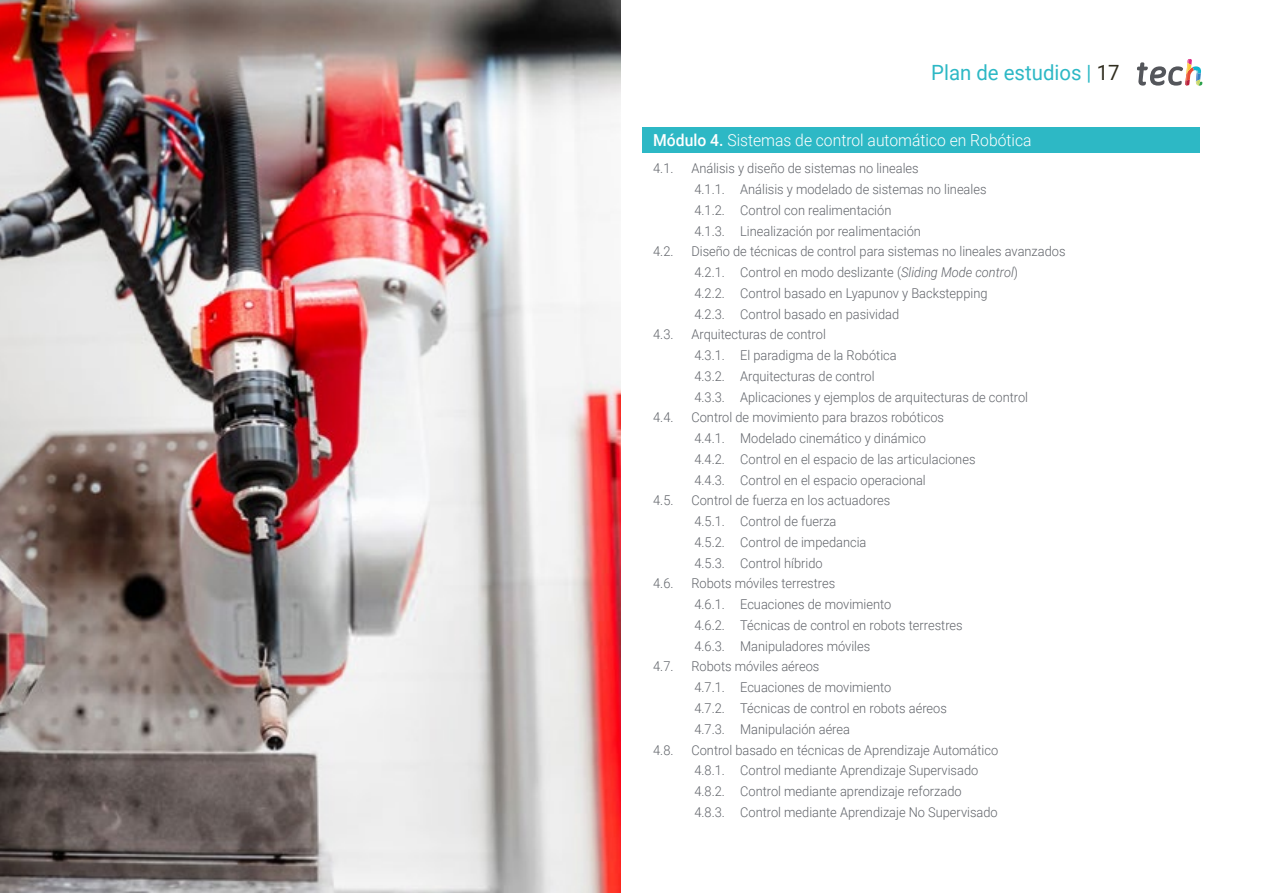
<style>
.page{position:relative;width:1263px;height:893px;background:#fff}
.page>*{position:absolute;margin:0;border:0;box-sizing:border-box;transform-origin:0 0}
.t1{font:21px "Roboto";color:#2db8c5}
.t2{font:300 16.5px "Roboto";color:#fff;scale:.95 1}
.t3{font:300 13.5px/20.7px "Roboto";color:#61646a;scale:.95 1}
.s1{color:#312e20}
.s2{font-weight:500}
.s3{font-style:italic}
</style>
<div class="page">
<svg style="left:1137px;top:59px;width:65px;height:27px"></svg>
<div style="left:642px;top:128px;width:557px;height:25px;background:#2db8c5"></div>
<img style="left:0;top:0;width:621px;height:893px">
<h1 class="t1" style="left:931px;top:57px;width:190px">Plan de estudios | <span class="s1">17</span></h1>
<p class="t2" style="left:653px;top:129px;width:400px"><span class="s2">Módulo 4.</span> Sistemas de control automático en Robótica</p>
<p class="t3" style="left:653px;top:158px;width:23px">4.1.</p>
<p class="t3" style="left:691px;top:158px;width:312px">Análisis y diseño de sistemas no lineales<br>4.1.1. Análisis y modelado de sistemas no lineales 4.1.2. Control con realimentación<br>4.1.3. Linealización por realimentación</p>
<p class="t3" style="left:653px;top:241px;width:23px">4.2.</p>
<p class="t3" style="left:691px;top:241px;width:395px">Diseño de técnicas de control para sistemas no lineales avanzados 4.2.1. Control en modo deslizante (<span class="s3">Sliding Mode control</span>)<br>4.2.2. Control basado en Lyapunov y Backstepping<br>4.2.3. Control basado en pasividad</p>
<p class="t3" style="left:653px;top:324px;width:23px">4.3.</p>
<p class="t3" style="left:691px;top:324px;width:356px">Arquitecturas de control<br>4.3.1. El paradigma de la Robótica<br>4.3.2. Arquitecturas de control<br>4.3.3. Aplicaciones y ejemplos de arquitecturas de control</p>
<p class="t3" style="left:653px;top:407px;width:23px">4.4.</p>
<p class="t3" style="left:691px;top:407px;width:300px">Control de movimiento para brazos robóticos 4.4.1. Modelado cinemático y dinámico<br>4.4.2. Control en el espacio de las articulaciones 4.4.3. Control en el espacio operacional</p>
<p class="t3" style="left:653px;top:490px;width:23px">4.5.</p>
<p class="t3" style="left:691px;top:490px;width:211px">Control de fuerza en los actuadores<br>4.5.1. Control de fuerza<br>4.5.2. Control de impedancia<br>4.5.3. Control híbrido</p>
<p class="t3" style="left:653px;top:573px;width:23px">4.6.</p>
<p class="t3" style="left:691px;top:573px;width:287px">Robots móviles terrestres<br>4.6.1. Ecuaciones de movimiento<br>4.6.2. Técnicas de control en robots terrestres 4.6.3. Manipuladores móviles</p>
<p class="t3" style="left:653px;top:656px;width:23px">4.7.</p>
<p class="t3" style="left:691px;top:656px;width:270px">Robots móviles aéreos<br>4.7.1. Ecuaciones de movimiento<br>4.7.2. Técnicas de control en robots aéreos<br>4.7.3. Manipulación aérea</p>
<p class="t3" style="left:653px;top:739px;width:23px">4.8.</p>
<p class="t3" style="left:691px;top:739px;width:324px">Control basado en técnicas de Aprendizaje Automático 4.8.1. Control mediante Aprendizaje Supervisado 4.8.2. Control mediante aprendizaje reforzado<br>4.8.3. Control mediante Aprendizaje No Supervisado</p>
</div>
